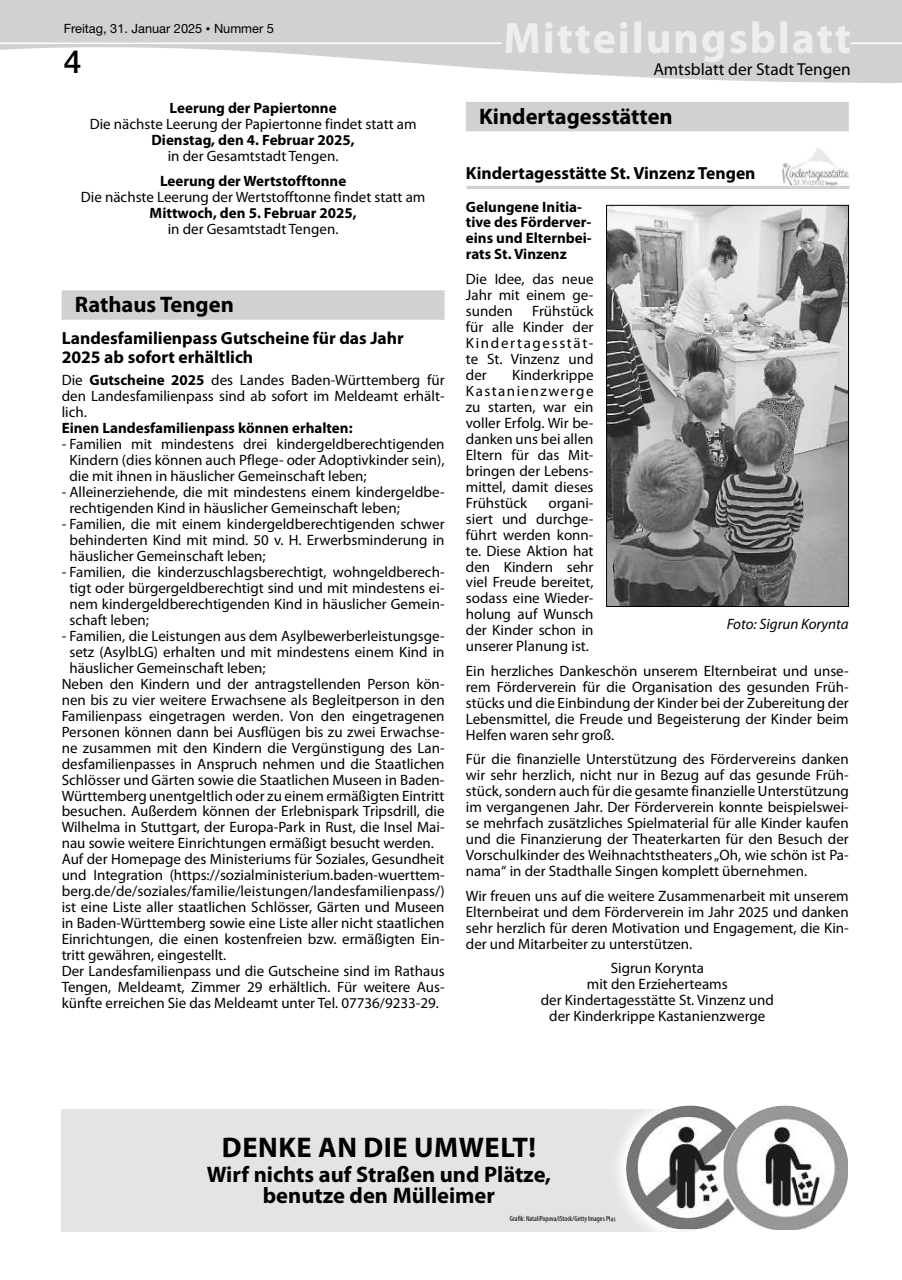
<style>
.page{position:relative;width:902px;height:1280px;background:#fff}
.page>*{position:absolute;margin:0;border:0;box-sizing:border-box;transform-origin:0 0}
.t1{font:700 44.25px "Myriad Pro";letter-spacing:.04em;color:#edefee}
.t2{font:500 31.95px "Helvetica Neue LT Pro";color:#000}
.t3{font:700 28.5px "Myriad Pro";letter-spacing:.02em;color:#000}
.t4{font:700 22.5px/21px "Myriad Pro";color:#000;text-align:center}
.t5{font:700 17.55px/19.2px "Myriad Pro";color:#000}
.t6{font:17.4px "Myriad Pro";color:#000}
.t7{font:15px/16px "Myriad Pro";color:#000;text-align:justify}
.t8{font:700 15px/15.9px "Myriad Pro";color:#000}
.t9{font:italic 15px "Myriad Pro";color:#000}
.t10{font:12.75px "Helvetica Neue LT Pro";color:#000}
.t11{font:condensed 7.5px "Myriad Pro";color:#000}
.s1{font-size:9px}
.s2{font-size:12.9px}
.s3{font-weight:700}
</style>
<div class="page">
<svg style="left:0;top:0;width:901px;height:83px;fill:#d1d1d1"></svg>
<div style="left:505px;top:22px;width:344px;height:40px;background:#d1d1d1"></div>
<hr style="left:0;top:43px;width:502px;height:1px;background:#fff">
<hr style="left:850px;top:43px;width:51px;height:1px;background:#fff">
<div style="left:62px;top:290px;width:382px;height:30px;background:#d1d1d1"></div>
<div style="left:466px;top:102px;width:382px;height:29px;background:#d1d1d1"></div>
<img style="left:782px;top:148px;width:66px;height:37px">
<hr style="left:466px;top:186px;width:383px;height:3px;background:#d1d1d1">
<img style="left:608px;top:207px;width:238px;height:398px">
<div style="left:606px;top:205px;width:242px;height:402px;border:1px solid #000"></div>
<div style="left:62px;top:1109px;width:634px;height:122px;background:#e4e4e4"></div>
<img style="left:615px;top:1138px;width:81px;height:93px">
<svg style="left:608px;top:1216px;width:7px;height:6px"></svg>
<img style="left:626px;top:1106px;width:97px;height:123px">
<img style="left:723px;top:1106px;width:124px;height:124px">
<p class="t10" style="left:64px;top:20px;width:212px">Freitag, 31. Januar 2025 <span class="s1">•</span> Nummer <span class="s2">5</span></p>
<h1 class="t1" style="left:503px;top:9px;width:349px">Mitteilungsblatt</h1>
<h2 class="t2" style="left:64px;top:43px;width:19px">4</h2>
<p class="t6" style="left:653px;top:59px;width:199px">Amtsblatt der Stadt Tengen</p>
<p class="t8" style="left:170px;top:100px;width:168px">Leerung der Papiertonne</p>
<p class="t7" style="left:90px;top:116px;width:328px">Die nächste Leerung der Papiertonne findet statt am</p>
<p class="t8" style="left:151px;top:132px;width:205px">Dienstag, den 4. Februar 2025,</p>
<p class="t7" style="left:168px;top:148px;width:172px">in der Gesamtstadt Tengen.</p>
<p class="t8" style="left:160px;top:172px;width:188px">Leerung der Wertstofftonne</p>
<p class="t7" style="left:81px;top:188px;width:346px">Die nächste Leerung der Wertstofftonne findet statt am</p>
<p class="t8" style="left:150px;top:204px;width:208px">Mittwoch, den 5. Februar 2025,</p>
<p class="t7" style="left:168px;top:220px;width:172px">in der Gesamtstadt Tengen.</p>
<h3 class="t4" style="left:75px;top:293px;width:160px">Rathaus Tengen</h3>
<p class="t5" style="left:62px;top:327px;width:343px">Landesfamilienpass Gutscheine für das Jahr<br>2025 ab sofort erhältlich</p>
<p class="t7" style="left:62px;top:372px;width:384px">Die <span class="s3">Gutscheine 2025</span> des Landes Baden-Württemberg für den Landesfamilienpass sind ab sofort im Meldeamt erhält&shy;lich.</p>
<p class="t8" style="left:62px;top:420px;width:292px">Einen Landesfamilienpass können erhalten:</p>
<p class="t7" style="left:69px;top:436px;width:376px;text-indent:-8px">- Familien mit mindestens drei kindergeldberechtigenden Kindern (dies können auch Pflege- oder Adoptivkinder sein), die mit ihnen in häuslicher Gemeinschaft leben;</p>
<p class="t7" style="left:69px;top:484px;width:376px;text-indent:-8px">- Alleinerziehende, die mit mindestens einem kindergeldbe&shy;rechtigenden Kind in häuslicher Gemeinschaft leben;</p>
<p class="t7" style="left:69px;top:516px;width:376px;text-indent:-8px">- Familien, die mit einem kindergeldberechtigenden schwer behinderten Kind mit mind. 50 v. H. Erwerbsminderung in häuslicher Gemeinschaft leben;</p>
<p class="t7" style="left:69px;top:563px;width:376px;text-indent:-8px">- Familien, die kinderzuschlagsberechtigt, wohngeldberech&shy;tigt oder bürgergeldberechtigt sind und mit mindestens ei&shy;nem kindergeldberechtigenden Kind in häuslicher Gemein&shy;schaft leben;</p>
<p class="t7" style="left:62px;top:627px;width:384px">- Familien, die Leistungen aus dem Asylbewerberleistungsge-</p>
<p class="t7" style="left:69px;top:643px;width:376px">setz (AsylbLG) erhalten und mit mindestens einem Kind in</p>
<p class="t7" style="left:69px;top:659px;width:198px">häuslicher Gemeinschaft leben;</p>
<p class="t7" style="left:62px;top:675px;width:384px">Neben den Kindern und der antragstellenden Person kön-</p>
<p class="t7" style="left:62px;top:691px;width:384px">nen bis zu vier weitere Erwachsene als Begleitperson in den</p>
<p class="t7" style="left:62px;top:707px;width:384px">Familienpass eingetragen werden. Von den eingetragenen</p>
<p class="t7" style="left:62px;top:723px;width:384px">Personen können dann bei Ausflügen bis zu zwei Erwachse-</p>
<p class="t7" style="left:62px;top:739px;width:384px">ne zusammen mit den Kindern die Vergünstigung des Lan-</p>
<p class="t7" style="left:62px;top:755px;width:384px">desfamilienpasses in Anspruch nehmen und die Staatlichen</p>
<p class="t7" style="left:62px;top:771px;width:384px">Schlösser und Gärten sowie die Staatlichen Museen in Baden-</p>
<p class="t7" style="left:62px;top:787px;width:384px">Württemberg unentgeltlich oder zu einem ermäßigten Eintritt</p>
<p class="t7" style="left:62px;top:803px;width:384px">besuchen. Außerdem können der Erlebnispark Tripsdrill, die</p>
<p class="t7" style="left:62px;top:819px;width:384px">Wilhelma in Stuttgart, der Europa-Park in Rust, die Insel Mai-</p>
<p class="t7" style="left:62px;top:835px;width:374px">nau sowie weitere Einrichtungen ermäßigt besucht werden.</p>
<p class="t7" style="left:62px;top:851px;width:384px">Auf der Homepage des Ministeriums für Soziales, Gesundheit</p>
<p class="t7" style="left:62px;top:867px;width:384px">und Integration (https://sozialministerium.baden-wuerttem-</p>
<p class="t7" style="left:62px;top:883px;width:384px">berg.de/de/soziales/familie/leistungen/landesfamilienpass/)</p>
<p class="t7" style="left:62px;top:899px;width:384px">ist eine Liste aller staatlichen Schlösser, Gärten und Museen</p>
<p class="t7" style="left:62px;top:915px;width:384px">in Baden-Württemberg sowie eine Liste aller nicht staatlichen</p>
<p class="t7" style="left:62px;top:931px;width:384px">Einrichtungen, die einen kostenfreien bzw. ermäßigten Ein-</p>
<p class="t7" style="left:62px;top:947px;width:166px">tritt gewähren, eingestellt.</p>
<p class="t7" style="left:62px;top:963px;width:384px">Der Landesfamilienpass und die Gutscheine sind im Rathaus</p>
<p class="t7" style="left:62px;top:979px;width:384px">Tengen, Meldeamt, Zimmer 29 erhältlich. Für weitere Aus-</p>
<p class="t7" style="left:62px;top:995px;width:379px">künfte erreichen Sie das Meldeamt unter Tel. 07736/9233-29.</p>
<h3 class="t4" style="left:479px;top:105px;width:195px">Kindertagesstätten</h3>
<p class="t5" style="left:466px;top:163px;width:291px">Kindertagesstätte St. Vinzenz Tengen</p>
<p class="t8" style="left:466px;top:198px;width:127px">Gelungene Initia&shy;tive des Förderver&shy;eins und Elternbei&shy;rats St. Vinzenz</p>
<p class="t7" style="left:466px;top:271px;width:129px">Die Idee, das neue Jahr mit einem ge&shy;sunden</p>
<p class="t7" style="left:466px;top:303px;width:129px;text-indent:66px">Frühstück für alle Kinder der Kindertagesstät&shy;te St. Vinzenz und der</p>
<p class="t7" style="left:466px;top:366px;width:129px;text-indent:46px">Kinderkrippe Kastanienzwerge zu starten, war ein voller Erfolg. Wir be&shy;danken uns bei allen Eltern für das Mit&shy;bringen der Lebens&shy;mittel, damit dieses Frühstück</p>
<p class="t7" style="left:466px;top:494px;width:129px;text-indent:82px">organi&shy;siert und durchge&shy;führt werden konn&shy;te. Diese Aktion hat den Kindern sehr viel Freude bereitet, sodass eine Wieder&shy;holung auf Wunsch der Kinder schon in unserer Planung ist.</p>
<p class="t7" style="left:466px;top:663px;width:384px">Ein herzliches Dankeschön unserem Elternbeirat und unse&shy;rem Förderverein für die Organisation des gesunden Früh&shy;stücks und die Einbindung der Kinder bei der Zubereitung der Lebensmittel, die Freude und Begeisterung der Kinder beim Helfen waren sehr groß.</p>
<p class="t7" style="left:466px;top:751px;width:384px">Für die finanzielle Unterstützung des Fördervereins danken wir sehr herzlich, nicht nur in Bezug auf das gesunde Früh&shy;stück, sondern auch für die gesamte finanzielle Unterstützung im vergangenen Jahr. Der Förderverein konnte beispielswei&shy;se mehrfach zusätzliches Spielmaterial für alle Kinder kaufen und die Finanzierung der Theaterkarten für den Besuch der Vorschulkinder des Weihnachtstheaters „Oh, wie schön ist Pa&shy;nama“ in der Stadthalle Singen komplett übernehmen.</p>
<p class="t7" style="left:466px;top:887px;width:384px">Wir freuen uns auf die weitere Zusammenarbeit mit unserem Elternbeirat und dem Förderverein im Jahr 2025 und danken sehr herzlich für deren Motivation und Engagement, die Kin&shy;der und Mitarbeiter zu unterstützen.</p>
<p class="t7" style="left:541px;top:960px;width:234px;text-align:center">Sigrun Korynta<br>mit den Erzieherteams<br>der Kindertagesstätte St. Vinzenz und der Kinderkrippe Kastanienzwerge</p>
<p class="t9" style="left:726px;top:615px;width:124px">Foto: Sigrun Korynta</p>
<h3 class="t3" style="left:222px;top:1129px;width:316px">DENKE AN DIE UMWELT!</h3>
<h3 class="t4" style="left:207px;top:1163px;width:346px">Wirf nichts auf Straßen und Plätze, benutze den Mülleimer</h3>
<p class="t11" style="left:510px;top:1214px;width:107px">Grafik: NataliPopova/iStock/Getty Images Plus</p>
</div>
